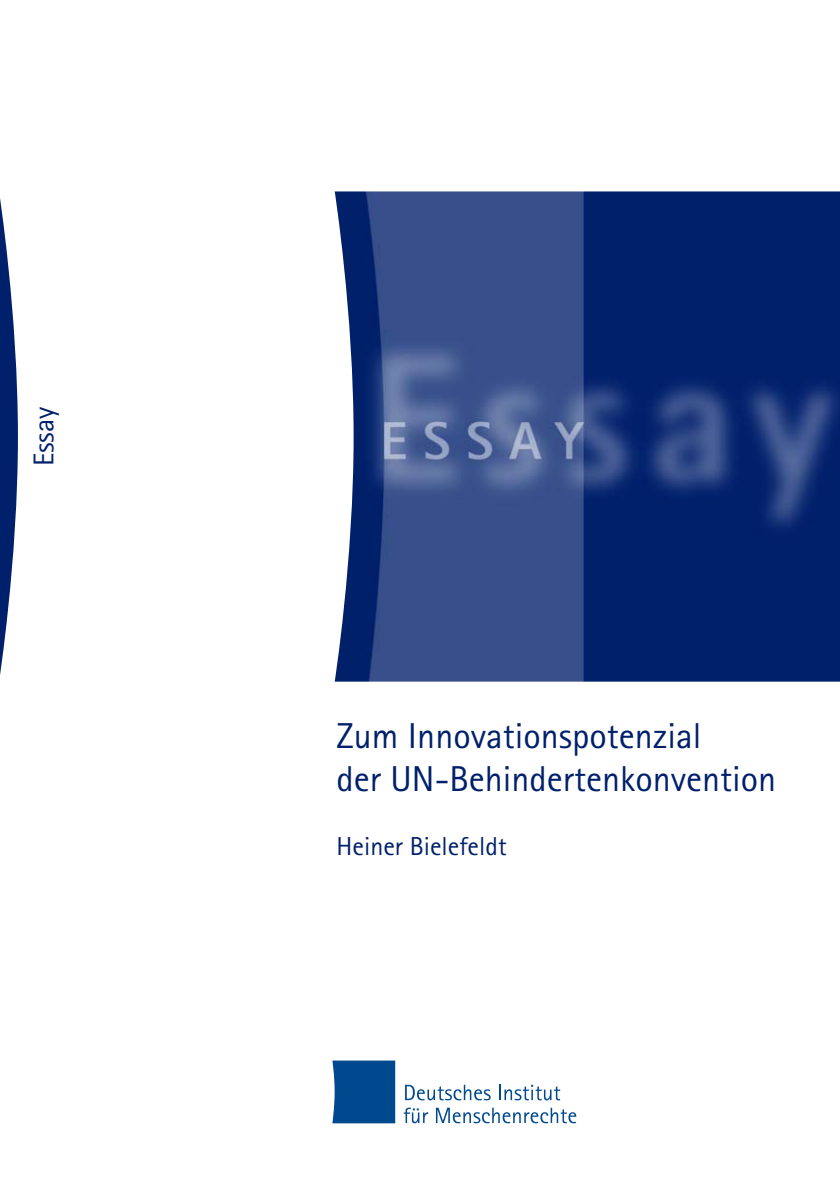
<style>
.page{position:relative;width:840px;height:1191px;background:#fff}
.page>*{position:absolute;margin:0;border:0;box-sizing:border-box;transform-origin:0 0}
.t1{font:36px/43.2px "Rotis Sans Serif";color:#00206b}
.t2{font:28.6px "Rotis Sans Serif";color:#00206b}
.t3{font:26px "Rotis Sans Serif";color:#00206b}
</style>
<div class="page">
<img style="left:334px;top:192px;width:505px;height:489px">
<svg style="left:0;top:198px;width:18px;height:477px"></svg>
<div style="left:332px;top:1060px;width:63px;height:63px;background:#00498f"></div>
<svg style="left:405px;top:1084px;width:85px;height:16px"></svg>
<svg style="left:499px;top:1084px;width:61px;height:16px"></svg>
<svg style="left:403px;top:1107px;width:25px;height:16px"></svg>
<svg style="left:435px;top:1107px;width:141px;height:16px"></svg>
<p class="t2" style="left:34px;top:466px;width:61px;rotate:-90deg">Essay</p>
<p class="t1" style="left:336px;top:717px;width:441px">Zum Innovationspotenzial<br>der UN-Behindertenkonvention</p>
<p class="t3" style="left:336px;top:837px;width:171px">Heiner Bielefeldt</p>
</div>
